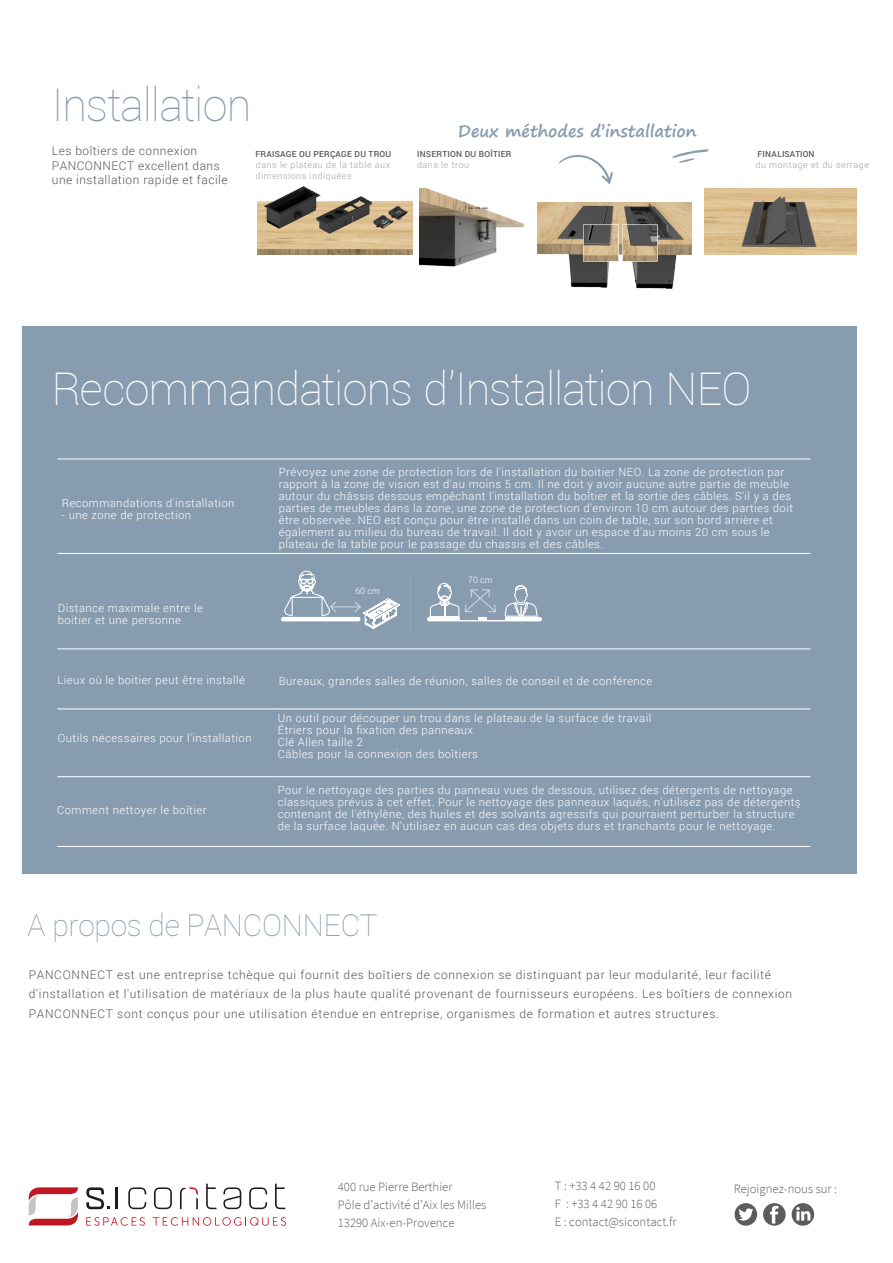
<style>
.page{position:relative;width:893px;height:1263px;background:#fff}
.page>*{position:absolute;margin:0;border:0;box-sizing:border-box;transform-origin:0 0}
.t1{font:100 45.15px "Roboto";letter-spacing:-.02em;color:#fff}
.t2{font:100 45.15px "Roboto";letter-spacing:-.025em;color:#889caf}
.t3{font:100 30px "Roboto";letter-spacing:-.01em;color:#889caf}
.t4{font:700 16.5px "Segoe Print";color:#889caf}
.t5{font:300 12.75px/18px "Source Sans Pro";color:#5c5c5c}
.t6{font:300 12px/14.4px "Roboto";letter-spacing:.055em;color:#575756}
.t7{font:300 11.25px/12px "Roboto";letter-spacing:.04em;color:#fff}
.t8{font:300 9px/10.5px "Roboto";letter-spacing:.055em;color:#a1a1a1}
.t9{font:300 8.85px "Roboto";color:#fff}
.t10{font:500 8.4px "Roboto";letter-spacing:.03em;color:#575756}
.t11{font:500 8.4px "Roboto";letter-spacing:.01em;color:#575756}
</style>
<div class="page">
<img style="left:258px;top:186px;width:154px;height:68px">
<svg style="left:672px;top:149px;width:36px;height:14px"></svg>
<svg style="left:559px;top:155px;width:54px;height:30px"></svg>
<div style="left:22px;top:326px;width:834px;height:547px;background:#889caf"></div>
<hr style="left:57px;top:459px;width:221px;height:1px;background:#fff">
<hr style="left:278px;top:459px;width:532px;height:1px;background:#fff">
<hr style="left:57px;top:553px;width:221px;height:1px;background:#fff">
<hr style="left:278px;top:553px;width:532px;height:1px;background:#fff">
<hr style="left:57px;top:649px;width:221px;height:1px;background:#fff">
<hr style="left:278px;top:649px;width:532px;height:1px;background:#fff">
<hr style="left:57px;top:709px;width:221px;height:1px;background:#fff">
<hr style="left:278px;top:709px;width:532px;height:1px;background:#fff">
<hr style="left:57px;top:776px;width:221px;height:1px;background:#fff">
<hr style="left:278px;top:776px;width:532px;height:1px;background:#fff">
<hr style="left:57px;top:846px;width:221px;height:1px;background:#fff">
<hr style="left:278px;top:846px;width:532px;height:1px;background:#fff">
<hr style="left:283px;top:617px;width:75px;height:4px;background:#fff">
<svg style="left:430px;top:583px;width:66px;height:34px"></svg>
<svg style="left:504px;top:585px;width:34px;height:32px"></svg>
<hr style="left:429px;top:617px;width:111px;height:4px;background:#fff">
<hr style="left:487px;top:617px;width:18px;height:3px;background:#889caf">
<hr style="left:460px;top:617px;width:17px;height:3px;background:#889caf">
<hr style="left:410px;top:571px;width:1px;height:62px;background:#94a5b7">
<svg style="left:284px;top:571px;width:116px;height:58px"></svg>
<img style="left:419px;top:189px;width:155px;height:78px">
<img style="left:538px;top:203px;width:154px;height:86px">
<img style="left:704px;top:189px;width:152px;height:65px">
<svg style="left:734px;top:1203px;width:81px;height:23px"></svg>
<hr style="left:115px;top:1187px;width:3px;height:22px;background:#1d1e1b">
<svg style="left:128px;top:1187px;width:18px;height:23px"></svg>
<svg style="left:154px;top:1187px;width:18px;height:23px"></svg>
<svg style="left:249px;top:1187px;width:18px;height:23px"></svg>
<svg style="left:275px;top:1184px;width:10px;height:25px"></svg>
<svg style="left:180px;top:1184px;width:61px;height:26px"></svg>
<svg style="left:86px;top:1187px;width:24px;height:22px"></svg>
<svg style="left:86px;top:1217px;width:59px;height:9px"></svg>
<svg style="left:153px;top:1217px;width:133px;height:9px"></svg>
<svg style="left:29px;top:1187px;width:49px;height:38px"></svg>
<h1 class="t2" style="left:52px;top:74px;width:201px">Installation</h1>
<h3 class="t4" style="left:458px;top:116px;width:240px">Deux méthodes d’installation</h3>
<p class="t6" style="left:52px;top:143px;width:177px">Les boîtiers de connexion<br>PANCONNECT excellent dans une installation rapide et facile</p>
<p class="t10" style="left:255px;top:148px;width:137px">FRAISAGE OU PERÇAGE DU TROU</p>
<p class="t10" style="left:417px;top:148px;width:96px">INSERTION DU BOÎTIER</p>
<p class="t11" style="left:757px;top:148px;width:59px">FINALISATION</p>
<p class="t8" style="left:256px;top:159px;width:136px">dans le plateau de la table aux dimensions indiquées</p>
<p class="t8" style="left:417px;top:159px;width:54px">dans le trou</p>
<p class="t8" style="left:755px;top:160px;width:115px">du montage et du serrage</p>
<h1 class="t1" style="left:52px;top:358px;width:701px">Recommandations d’Installation NEO</h1>
<p class="t7" style="left:62px;top:497px;width:174px">Recommandations d'installation</p>
<p class="t7" style="left:62px;top:509px;width:131px">- une zone de protection</p>
<p class="t7" style="left:58px;top:601px;width:146px">Distance maximale entre le boitier et une personne</p>
<p class="t7" style="left:58px;top:674px;width:189px">Lieux où le boitier peut être installé</p>
<p class="t7" style="left:58px;top:731px;width:195px">Outils nécessaires pour l'installation</p>
<p class="t7" style="left:57px;top:804px;width:151px">Comment nettoyer le boîtier</p>
<p class="t7" style="left:279px;top:465px;width:516px">Prévoyez une zone de protection lors de l'installation du boitier NEO. La zone de protection par rapport à la zone de vision est d'au moins 5 cm. Il ne doit y avoir aucune autre partie de meuble autour du châssis dessous empêchant l'installation du boîtier et la sortie des câbles. S'il y a des parties de meubles dans la zone, une zone de protection d'environ 10 cm autour des parties doit être observée. NEO est conçu pour être installé dans un coin de table, sur son bord arrière et également au milieu du bureau de travail. Il doit y avoir un espace d'au moins 20 cm sous le plateau de la table pour le passage du chassis et des câbles.</p>
<p class="t9" style="left:355px;top:585px;width:26px">60 cm</p>
<p class="t9" style="left:468px;top:574px;width:26px">70 cm</p>
<p class="t7" style="left:279px;top:675px;width:375px">Bureaux, grandes salles de réunion, salles de conseil et de conférence</p>
<p class="t7" style="left:278px;top:712px;width:375px">Un outil pour découper un trou dans le plateau de la surface de travail Étriers pour la fixation des panneaux<br>Clé Allen taille 2<br>Câbles pour la connexion des boîtiers</p>
<p class="t7" style="left:278px;top:784px;width:524px">Pour le nettoyage des parties du panneau vues de dessous, utilisez des détergents de nettoyage classiques prévus à cet effet. Pour le nettoyage des panneaux laqués, n'utilisez pas de détergents contenant de l'éthylène, des huiles et des solvants agressifs qui pourraient perturber la structure de la surface laquée. N'utilisez en aucun cas des objets durs et tranchants pour le nettoyage.</p>
<p class="t7" style="left:797px;top:800px;width:5px">-</p>
<h2 class="t3" style="left:28px;top:905px;width:352px">A propos de PANCONNECT</h2>
<p class="t6" style="left:29px;top:964px;width:765px;line-height:19.5px">PANCONNECT est une entreprise tchèque qui fournit des boîtiers de connexion se distinguant par leur modularité, leur facilité d'installation et l'utilisation de matériaux de la plus haute qualité provenant de fournisseurs européens. Les boîtiers de connexion<br>PANCONNECT sont conçus pour une utilisation étendue en entreprise, organismes de formation et autres structures.</p>
<p class="t5" style="left:338px;top:1178px;width:150px">400 rue Pierre Berthier<br>Pôle d’activité d’Aix les Milles<br>13290 Aix-en-Provence</p>
<p class="t5" style="left:555px;top:1177px;width:123px">T : +33 4 42 90 16 00<br>F : +33 4 42 90 16 06<br>E : contact@sicontact.fr</p>
<p class="t5" style="left:734px;top:1180px;width:105px">Rejoignez-nous sur :</p>
</div>
